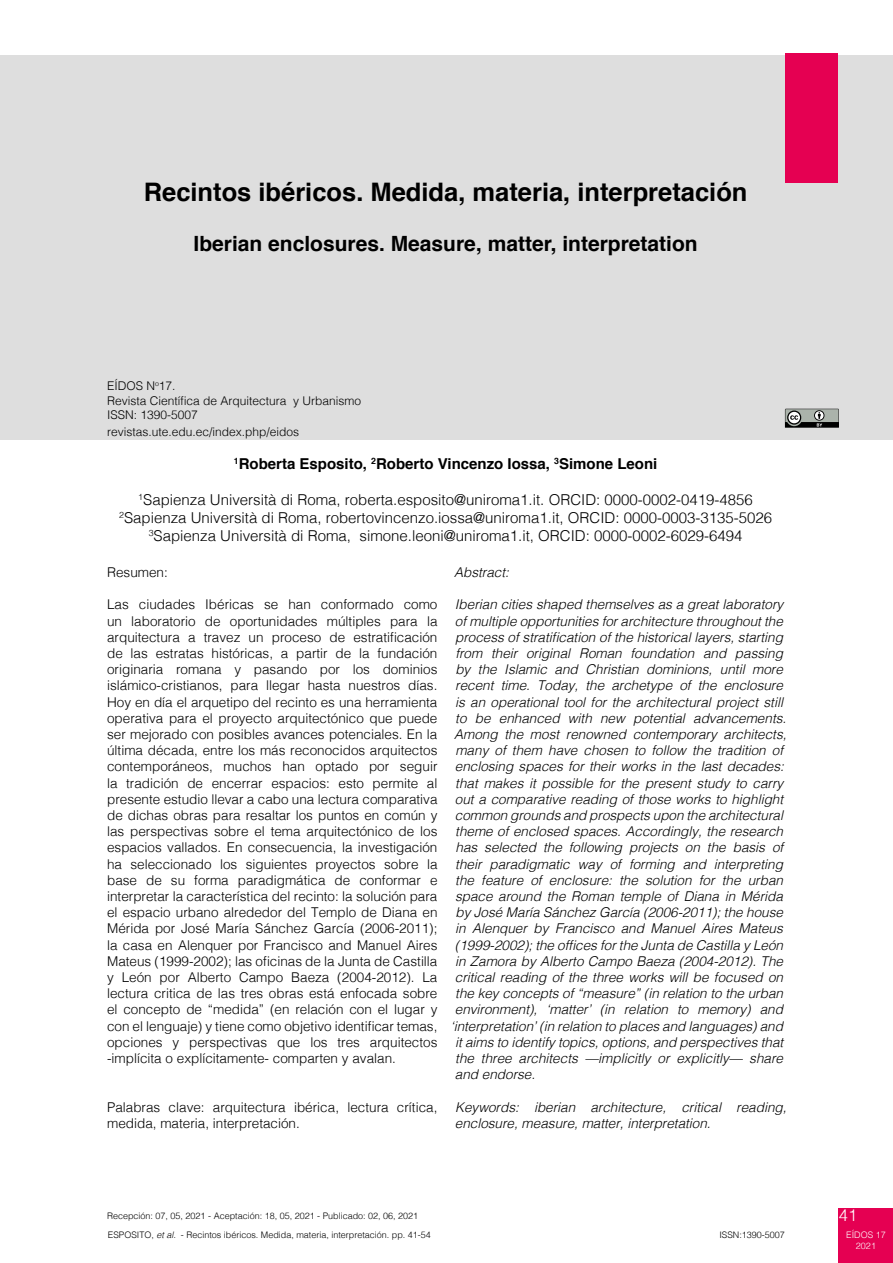
<style>
.page{position:relative;width:893px;height:1263px;background:#fff}
.page>*{position:absolute;margin:0;border:0;box-sizing:border-box;transform-origin:0 0}
.t1{font:700 25.5px "Helvetica";color:#000}
.t2{font:700 21px "Helvetica";color:#000}
.t3{font:300 16.5px "Helvetica";color:#fff}
.t4{font:300 15px/18px "Helvetica";color:#000;text-align:center}
.t5{font:700 15px "Helvetica";color:#000}
.t6{font:italic 300 13.5px/16.2px "Helvetica";color:#000}
.t7{font:300 13.5px/16.2px "Helvetica";color:#000;text-align:justify}
.t8{font:300 12px/14.4px "Helvetica";color:#000}
.t9{font:300 9px/19.8px "Helvetica";color:#000}
.t10{font:300 9px/10.8px "Helvetica";color:#fff;text-align:center}
.s1{font-style:italic}
</style>
<div class="page">
<div style="left:839px;top:1209px;width:54px;height:54px;background:#e50052"></div>
<div style="left:0;top:55px;width:893px;height:385px;background:#dedede"></div>
<div style="left:785px;top:53px;width:52px;height:129px;background:#e50052"></div>
<svg style="left:785px;top:409px;width:54px;height:19px"></svg>
<h1 class="t1" style="left:144px;top:172px;width:605px">Recintos ibéricos. Medida, materia, interpretación</h1>
<h2 class="t2" style="left:194px;top:226px;width:506px">Iberian enclosures. Measure, matter, interpretation</h2>
<p class="t8" style="left:107px;top:378px;width:256px">EÍDOS N<sup>o</sup>17.<br>Revista Científica de Arquitectura y Urbanismo<br>ISSN: 1390-5007</p>
<p class="t8" style="left:107px;top:423px;width:194px">revistas.ute.edu.ec/index.php/eidos</p>
<p class="t5" style="left:234px;top:451px;width:425px"><sup>1</sup>Roberta Esposito, <sup>2</sup>Roberto Vincenzo Iossa, <sup>3</sup>Simone Leoni</p>
<p class="t4" style="left:119px;top:489px;width:654px"><sup>1</sup>Sapienza Università di Roma, roberta.esposito@uniroma1.it. ORCID: 0000-0002-0419-4856<br><sup>2</sup>Sapienza Università di Roma, robertovincenzo.iossa@uniroma1.it, ORCID: 0000-0003-3135-5026<br><sup>3</sup>Sapienza Università di Roma, simone.leoni@uniroma1.it, ORCID: 0000-0002-6029-6494</p>
<p class="t7" style="left:107px;top:563px;width:62px">Resumen:</p>
<p class="t7" style="left:107px;top:596px;width:332px">Las ciudades Ibéricas se han conformado como un laboratorio de oportunidades múltiples para la arquitectura a travez un proceso de estratificación de las estratas históricas, a partir de la fundación originaria romana y pasando por los dominios islámico-cristianos, para llegar hasta nuestros días.<br>Hoy en día el arquetipo del recinto es una herramienta operativa para el proyecto arquitectónico que puede ser mejorado con posibles avances potenciales. En la última década, entre los más reconocidos arquitectos contemporáneos, muchos han optado por seguir la tradición de encerrar espacios: esto permite al presente estudio llevar a cabo una lectura comparativa de dichas obras para resaltar los puntos en común y las perspectivas sobre el tema arquitectónico de los espacios vallados. En consecuencia, la investigación ha seleccionado los siguientes proyectos sobre la base de su forma paradigmática de conformar e interpretar la característica del recinto: la solución para el espacio urbano alrededor del Templo de Diana en Mérida por José María Sánchez García (2006-2011); la casa en Alenquer por Francisco and Manuel Aires Mateus (1999-2002); las oficinas de la Junta de Castilla y León por Alberto Campo Baeza (2004-2012). La lectura critica de las tres obras está enfocada sobre el concepto de “medida” (en relación con el lugar y con el lenguaje) y tiene como objetivo identificar temas, opciones y perspectivas que los tres arquitectos -implícita o explícitamente- comparten y avalan.</p>
<p class="t7" style="left:107px;top:1098px;width:332px">Palabras clave: arquitectura ibérica, lectura crítica, medida, materia, interpretación.</p>
<p class="t6" style="left:454px;top:563px;width:56px">Abstract:</p>
<p class="t6" style="left:455px;top:596px;width:330px">Iberian cities shaped themselves as a great laboratory</p>
<p class="t6" style="left:455px;top:612px;width:329px">of multiple opportunities for architecture throughout the</p>
<p class="t6" style="left:455px;top:628px;width:329px">process of stratification of the historical layers, starting</p>
<p class="t6" style="left:455px;top:644px;width:329px">from their original Roman foundation and passing</p>
<p class="t6" style="left:455px;top:660px;width:329px">by the Islamic and Christian dominions, until more</p>
<p class="t6" style="left:455px;top:677px;width:329px">recent time. Today, the archetype of the enclosure</p>
<p class="t6" style="left:455px;top:693px;width:329px">is an operational tool for the architectural project still</p>
<p class="t6" style="left:455px;top:709px;width:332px">to be enhanced with new potential advancements.</p>
<p class="t6" style="left:454px;top:725px;width:334px">Among the most renowned contemporary architects,</p>
<p class="t6" style="left:455px;top:741px;width:329px">many of them have chosen to follow the tradition of</p>
<p class="t6" style="left:455px;top:758px;width:331px">enclosing spaces for their works in the last decades:</p>
<p class="t6" style="left:455px;top:774px;width:330px">that makes it possible for the present study to carry</p>
<p class="t6" style="left:455px;top:790px;width:330px">out a comparative reading of those works to highlight</p>
<p class="t6" style="left:455px;top:806px;width:330px">common grounds and prospects upon the architectural</p>
<p class="t6" style="left:455px;top:822px;width:329px">theme of enclosed spaces. Accordingly, the research</p>
<p class="t6" style="left:455px;top:839px;width:329px">has selected the following projects on the basis of</p>
<p class="t6" style="left:455px;top:855px;width:329px">their paradigmatic way of forming and interpreting</p>
<p class="t6" style="left:455px;top:871px;width:329px">the feature of enclosure: the solution for the urban</p>
<p class="t6" style="left:455px;top:887px;width:329px">space around the Roman temple of Diana in Mérida</p>
<p class="t6" style="left:455px;top:903px;width:329px">by José María Sánchez García (2006-2011); the house</p>
<p class="t6" style="left:455px;top:920px;width:329px">in Alenquer by Francisco and Manuel Aires Mateus</p>
<p class="t6" style="left:455px;top:936px;width:330px">(1999-2002); the offices for the Junta de Castilla y León</p>
<p class="t6" style="left:455px;top:952px;width:329px">in Zamora by Alberto Campo Baeza (2004-2012). The</p>
<p class="t6" style="left:455px;top:968px;width:330px">critical reading of the three works will be focused on</p>
<p class="t6" style="left:455px;top:984px;width:329px">the key concepts of “measure” (in relation to the urban</p>
<p class="t6" style="left:455px;top:1001px;width:330px">environment), ‘matter’ (in relation to memory) and</p>
<p class="t6" style="left:451px;top:1017px;width:334px">‘interpretation’ (in relation to places and languages) and</p>
<p class="t6" style="left:455px;top:1033px;width:330px">it aims to identify topics, options, and perspectives that</p>
<p class="t6" style="left:455px;top:1049px;width:329px">the three architects —implicitly or explicitly— share</p>
<p class="t6" style="left:455px;top:1065px;width:82px">and endorse.</p>
<p class="t6" style="left:455px;top:1098px;width:333px">Keywords: iberian architecture, critical reading, enclosure, measure, matter, interpretation.</p>
<p class="t9" style="left:107px;top:1205px;width:325px">Recepción: 07, 05, 2021 - Aceptación: 18, 05, 2021 - Publicado: 02, 06, 2021<br>ESPOSITO, <span class="s1">et al.</span> - Recintos ibéricos. Medida, materia, interpretación. pp. 41-54</p>
<p class="t9" style="left:719px;top:1225px;width:67px">ISSN:1390-5007</p>
<p class="t3" style="left:839px;top:1201px;width:20px">41</p>
<p class="t10" style="left:846px;top:1229px;width:41px">EÍDOS 17<br>2021</p>
</div>
